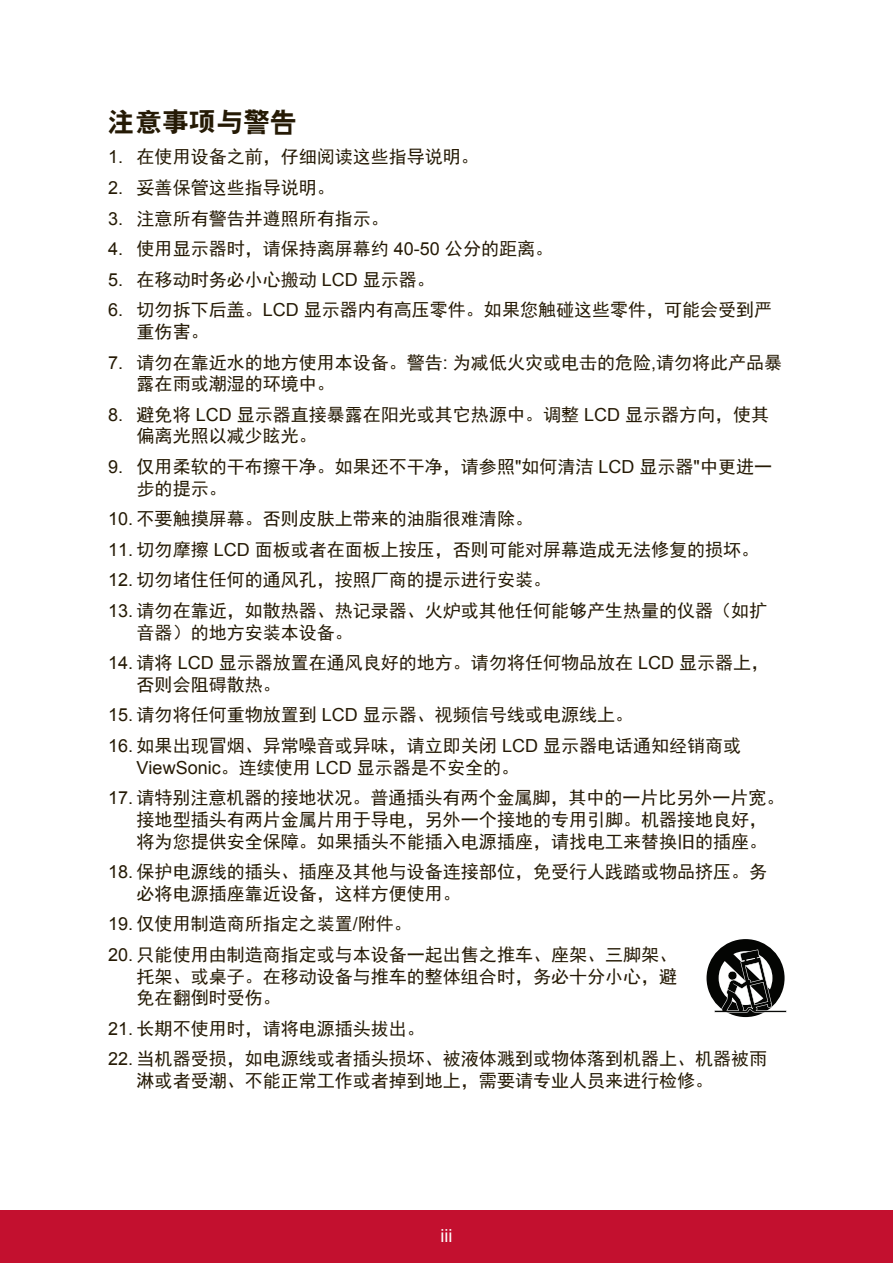
<style>
.page{position:relative;width:893px;height:1263px;background:#fff}
.page>*{position:absolute;margin:0;border:0;box-sizing:border-box;transform-origin:0 0}
.t1{font:27px "RS Cu Hei";color:#251a05}
.t2{font:18px/21.6px "Sim Hei";color:#251a05}
.t3{font:18px "Arial";color:#fff}
.s1{font-family:"Arial"}
</style>
<div class="page">
<div style="left:0;top:1210px;width:892px;height:53px;background:#c3102f"></div>
<svg style="left:706px;top:939px;width:80px;height:78px"></svg>
<h1 class="t1" style="left:108px;top:108px;width:190px">注意事项与警告</h1>
<p class="t2" style="left:108px;top:146px;width:372px"><span class="s1">1.</span> 在使用设备之前，仔细阅读这些指导说明。</p>
<p class="t2" style="left:108px;top:177px;width:228px"><span class="s1">2.</span> 妥善保管这些指导说明。</p>
<p class="t2" style="left:108px;top:207px;width:282px"><span class="s1">3.</span> 注意所有警告并遵照所有指示。</p>
<p class="t2" style="left:108px;top:238px;width:446px"><span class="s1">4.</span> 使用显示器时，请保持离屏幕约 <span class="s1">40-50</span> 公分的距离。</p>
<p class="t2" style="left:108px;top:268px;width:328px"><span class="s1">5.</span> 在移动时务必小心搬动 <span class="s1">LCD</span> 显示器。</p>
<p class="t2" style="left:136px;top:299px;width:637px;text-indent:-28px"><span class="s1">6.</span> 切勿拆下后盖。<span class="s1">LCD</span> 显示器内有高压零件。如果您触碰这些零件，可能会受到严重伤害。</p>
<p class="t2" style="left:136px;top:351px;width:647px;text-indent:-28px"><span class="s1">7.</span> 请勿在靠近水的地方使用本设备。警告<span class="s1">:</span> 为减低火灾或电击的危险<span class="s1">,</span>请勿将此产品暴露在雨或潮湿的环境中。</p>
<p class="t2" style="left:136px;top:403px;width:634px;text-indent:-28px"><span class="s1">8.</span> 避免将 <span class="s1">LCD</span> 显示器直接暴露在阳光或其它热源中。调整 <span class="s1">LCD</span> 显示器方向，使其偏离光照以减少眩光。</p>
<p class="t2" style="left:136px;top:456px;width:636px;text-indent:-28px"><span class="s1">9.</span> 仅用柔软的干布擦干净。如果还不干净，请参照<span class="s1">"</span>如何清洁 <span class="s1">LCD</span> 显示器<span class="s1">"</span>中更进一步的提示。</p>
<p class="t2" style="left:108px;top:508px;width:426px"><span class="s1">10.</span> 不要触摸屏幕。否则皮肤上带来的油脂很难清除。</p>
<p class="t2" style="left:108px;top:538px;width:652px"><span class="s1">11.</span> 切勿摩擦 <span class="s1">LCD</span> 面板或者在面板上按压，否则可能对屏幕造成无法修复的损坏。</p>
<p class="t2" style="left:108px;top:569px;width:444px"><span class="s1">12.</span> 切勿堵住任何的通风孔，按照厂商的提示进行安装。</p>
<p class="t2" style="left:136px;top:600px;width:631px;text-indent:-28px"><span class="s1">13.</span> 请勿在靠近，如散热器、热记录器、火炉或其他任何能够产生热量的仪器（如扩音器）的地方安装本设备。</p>
<p class="t2" style="left:136px;top:652px;width:634px;text-indent:-28px"><span class="s1">14.</span> 请将 <span class="s1">LCD</span> 显示器放置在通风良好的地方。请勿将任何物品放在 <span class="s1">LCD</span> 显示器上，否则会阻碍散热。</p>
<p class="t2" style="left:108px;top:704px;width:526px"><span class="s1">15.</span> 请勿将任何重物放置到 <span class="s1">LCD</span> 显示器、视频信号线或电源线上。</p>
<p class="t2" style="left:136px;top:735px;width:606px;text-indent:-28px"><span class="s1">16.</span> 如果出现冒烟、异常噪音或异味，请立即关闭 <span class="s1">LCD</span> 显示器电话通知经销商或<br><span class="s1">ViewSonic</span>。连续使用 <span class="s1">LCD</span> 显示器是不安全的。</p>
<p class="t2" style="left:136px;top:787px;width:649px;text-indent:-28px"><span class="s1">17.</span> 请特别注意机器的接地状况。普通插头有两个金属脚，其中的一片比另外一片宽。接地型插头有两片金属片用于导电，另外一个接地的专用引脚。机器接地良好，将为您提供安全保障。如果插头不能插入电源插座，请找电工来替换旧的插座。</p>
<p class="t2" style="left:136px;top:861px;width:631px;text-indent:-28px"><span class="s1">18.</span> 保护电源线的插头、插座及其他与设备连接部位，免受行人践踏或物品挤压。务必将电源插座靠近设备，这样方便使用。</p>
<p class="t2" style="left:108px;top:913px;width:305px"><span class="s1">19.</span> 仅使用制造商所指定之装置<span class="s1">/</span>附件。</p>
<p class="t2" style="left:136px;top:943px;width:541px;text-align:justify;text-indent:-28px"><span class="s1">20.</span> 只能使用由制造商指定或与本设备一起出售之推车、座架、三脚架、托架、或桌子。在移动设备与推车的整体组合时，务必十分小心，避免在翻倒时受伤。</p>
<p class="t2" style="left:108px;top:1017px;width:318px"><span class="s1">21.</span> 长期不使用时，请将电源插头拔出。</p>
<p class="t2" style="left:136px;top:1048px;width:631px;text-indent:-28px"><span class="s1">22.</span> 当机器受损，如电源线或者插头损坏、被液体溅到或物体落到机器上、机器被雨淋或者受潮、不能正常工作或者掉到地上，需要请专业人员来进行检修。</p>
<p class="t3" style="left:440px;top:1223px;width:13px">iii</p>
</div>
